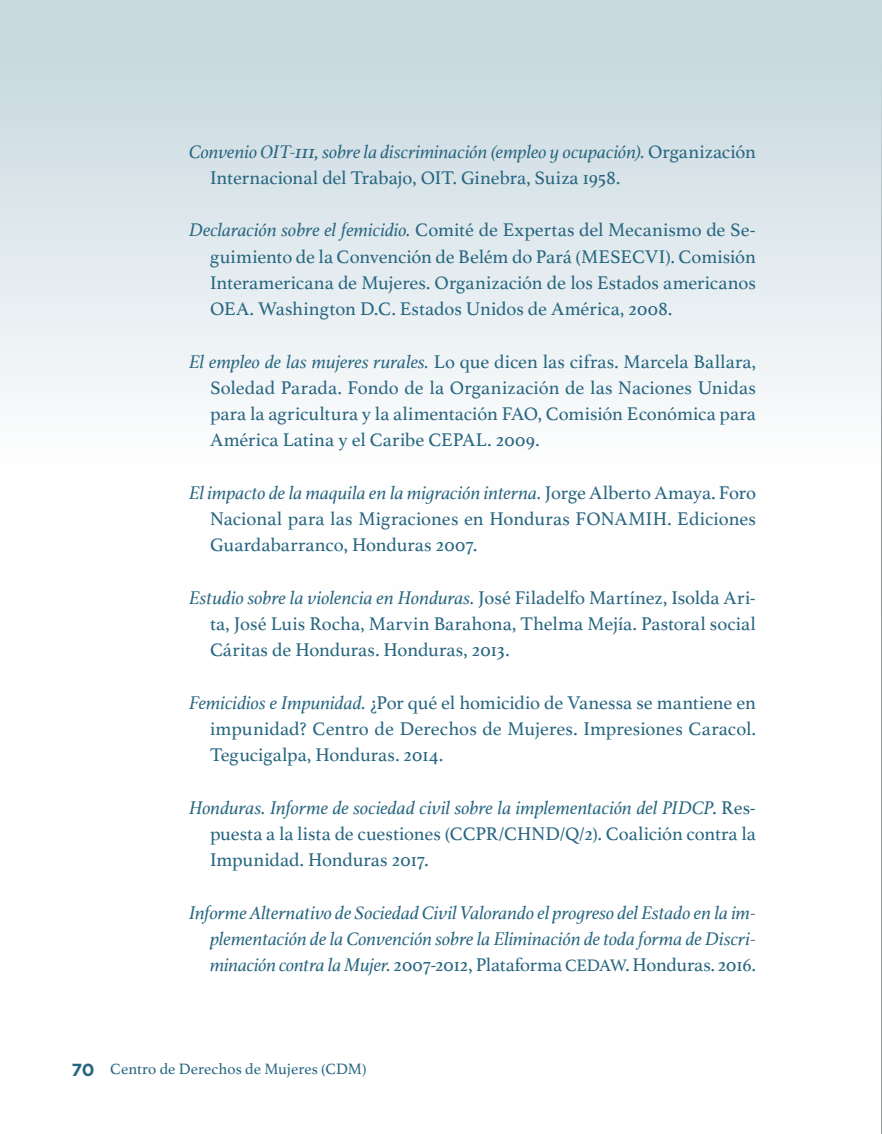
<style>
.page{position:relative;width:882px;height:1134px;background:#fff}
.page>*{position:absolute;margin:0;border:0;box-sizing:border-box;transform-origin:0 0}
.t1{font:19.25px/26.2px "Athelas";color:#276681;text-align:justify}
.t2{font:italic 19.25px/26.2px "Athelas";letter-spacing:-.005em;color:#276681;text-align:justify}
.t3{font:15.75px "Athelas";color:#276681}
.s1{font-style:italic}
.s2{font-style:normal}
.s3{font-style:normal;font-size:17.5px}
.s4{font-family:"Gotham";font-weight:700;font-size:17.5px}
</style>
<div class="page">
<hr style="left:881px;top:5px;width:1px;height:1129px;background:#818888">
<div style="left:0;top:0;width:882px;height:614px;background:linear-gradient(to bottom,#c6d7de,#fff)"></div>
<p class="t1" style="left:210px;top:137px;width:547px;text-indent:-21px"><span class="s1">Convenio OIT-111, sobre la discriminación (empleo y ocupación).</span> Organización<br>Internacional del Trabajo, OIT. Ginebra, Suiza 1958.</p>
<p class="t1" style="left:210px;top:216px;width:548px;text-indent:-21px"><span class="s1">Declaración sobre el femicidio.</span> Comité de Expertas del Mecanismo de Se&shy;guimiento de la Convención de Belém do Pará (MESECVI). Comisión Interamericana de Mujeres. Organización de los Estados americanos OEA. Washington D.C. Estados Unidos de América, 2008.</p>
<p class="t1" style="left:210px;top:347px;width:548px;text-indent:-21px"><span class="s1">El empleo de las mujeres rurales.</span> Lo que dicen las cifras. Marcela Ballara, Soledad Parada. Fondo de la Organización de las Naciones Unidas para la agricultura y la alimentación FAO, Comisión Económica para América Latina y el Caribe CEPAL. 2009.</p>
<p class="t1" style="left:210px;top:479px;width:548px;text-indent:-21px"><span class="s1">El impacto de la maquila en la migración interna.</span> Jorge Alberto Amaya. Foro Nacional para las Migraciones en Honduras FONAMIH. Ediciones Guardabarranco, Honduras 2007.</p>
<p class="t1" style="left:210px;top:584px;width:548px;text-indent:-21px"><span class="s1">Estudio sobre la violencia en Honduras.</span> José Filadelfo Martínez, Isolda Ari&shy;ta, José Luis Rocha, Marvin Barahona, Thelma Mejía. Pastoral social Cáritas de Honduras. Honduras, 2013.</p>
<p class="t1" style="left:210px;top:689px;width:548px;text-indent:-21px"><span class="s1">Femicidios e Impunidad.</span> ¿Por qué el homicidio de Vanessa se mantiene en impunidad? Centro de Derechos de Mujeres. Impresiones Caracol.<br>Tegucigalpa, Honduras. 2014.</p>
<p class="t1" style="left:210px;top:794px;width:548px;text-indent:-21px"><span class="s1">Honduras. Informe de sociedad civil sobre la implementación del PIDCP</span>. Res&shy;puesta a la lista de cuestiones (CCPR/CHND/Q/2). Coalición contra la Impunidad. Honduras 2017.</p>
<p class="t2" style="left:210px;top:899px;width:548px;text-indent:-21px">Informe Alternativo de Sociedad Civil Valorando el progreso del Estado en la im&shy;plementación de la Convención sobre la Eliminación de toda forma de Discri&shy;minación contra la Mujer. <span class="s2">2007-2012, Plataforma</span> <span class="s3">CEDAW</span><span class="s2">. Honduras. 2016.</span></p>
<p class="t3" style="left:71px;top:1057px;width:297px"><span class="s4">70</span> Centro de Derechos de Mujeres (CDM)</p>
</div>
